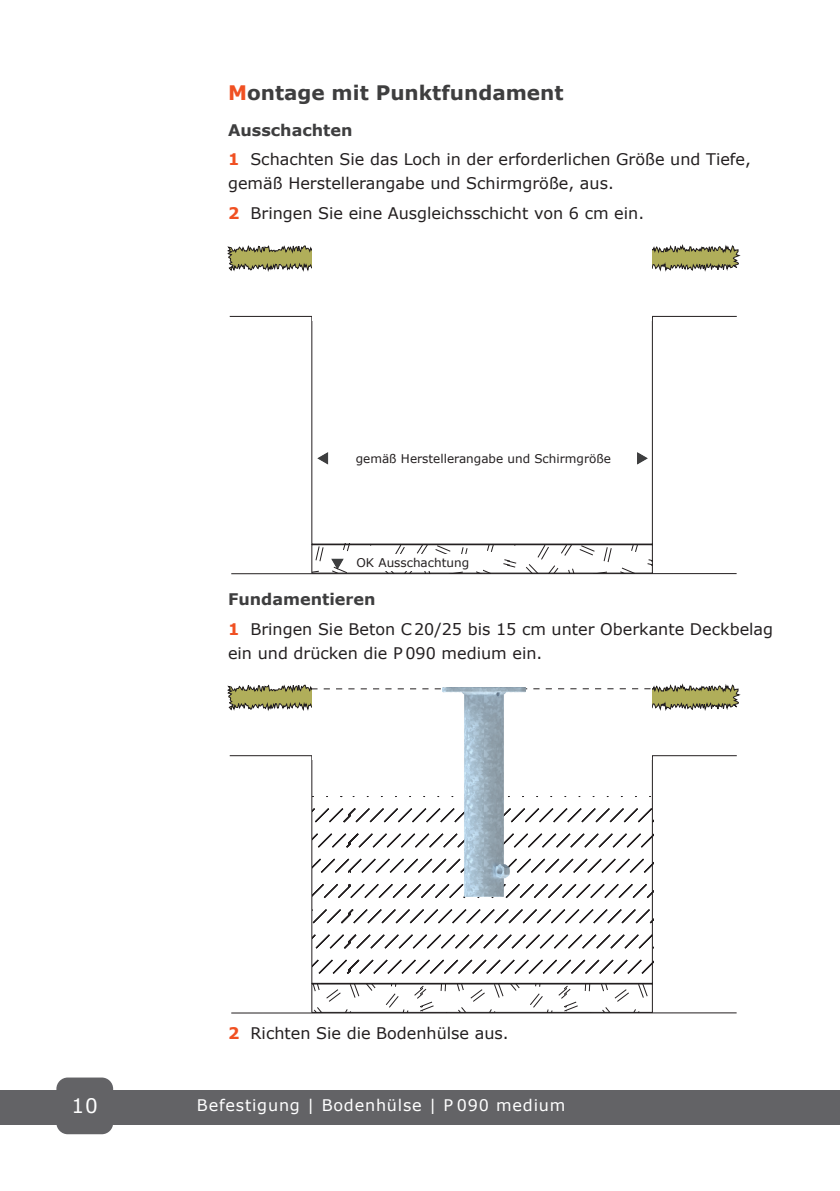
<style>
.page{position:relative;width:840px;height:1191px;background:#fff}
.page>*{position:absolute;margin:0;border:0;box-sizing:border-box;transform-origin:0 0}
.ü1{font:700 20px "Verdana";color:#3e3e3f}
.t1{font:20px "Verdana";color:#fff}
.text{font:16px/24px "Verdana";color:#231f20}
.t2{font:16px "Verdana";letter-spacing:.05em;color:#fff}
.text-2{font:700 16px "Verdana";color:#3e3e3f}
.ü2{font:700 16px "Verdana";color:#3e3e3f}
.t3{font:12px "Verdana";color:#231f20}
.s1{color:#f05022}
.s2{font-weight:700;color:#f05022}
</style>
<div class="page">
<div style="left:0;top:1090px;width:839px;height:34px;background:#636366"></div>
<div style="left:56px;top:1077px;width:57px;height:57px;background:#636366;border-radius:11px"></div>
<svg style="left:311px;top:317px;width:342px;height:256px"></svg>
<hr style="left:229px;top:316px;width:507px;height:1px;background:#231f20">
<hr style="left:231px;top:573px;width:505px;height:1px;background:#231f20">
<svg style="left:228px;top:245px;width:513px;height:27px"></svg>
<div style="left:312px;top:240px;width:339px;height:80px;background:#fff"></div>
<div style="left:351px;top:554px;width:131px;height:16px;background:#fff"></div>
<svg style="left:310px;top:756px;width:343px;height:256px"></svg>
<hr style="left:229px;top:755px;width:507px;height:1px;background:#231f20">
<hr style="left:231px;top:1012px;width:505px;height:1px;background:#231f20">
<div style="left:312px;top:673px;width:339px;height:86px;background:#fff"></div>
<svg style="left:228px;top:684px;width:513px;height:27px"></svg>
<svg style="left:311px;top:796px;width:341px;height:216px"></svg>
<img style="left:442px;top:687px;width:82px;height:209px">
<p class="ü1" style="left:228px;top:79px;width:337px"><span class="s1">M</span>ontage mit Punktfundament</p>
<p class="ü2" style="left:228px;top:119px;width:126px">Ausschachten</p>
<p class="text" style="left:228px;top:147px;width:524px"><span class="s2">1</span> Schachten Sie das Loch in der erforderlichen Größe und Tiefe, gemäß Herstellerangabe und Schirmgröße, aus.</p>
<p class="text" style="left:228px;top:201px;width:417px"><span class="s2">2</span> Bringen Sie eine Ausgleichsschicht von 6 cm ein.</p>
<p class="t3" style="left:355px;top:451px;width:257px">gemäß Herstellerangabe und Schirmgröße</p>
<p class="t3" style="left:356px;top:554px;width:114px">OK Ausschachtung</p>
<p class="text-2" style="left:228px;top:588px;width:149px">Fundamentieren</p>
<p class="text" style="left:228px;top:616px;width:546px"><span class="s2">1</span> Bringen Sie Beton C20/25 bis 15 cm unter Oberkante Deckbelag ein und drücken die P 090 medium ein.</p>
<p class="text" style="left:228px;top:1020px;width:282px"><span class="s2">2</span> Richten Sie die Bodenhülse aus.</p>
<p class="t1" style="left:71px;top:1092px;width:28px">10</p>
<p class="t2" style="left:197px;top:1094px;width:370px">Befestigung | Bodenhülse | P 090 medium</p>
</div>
